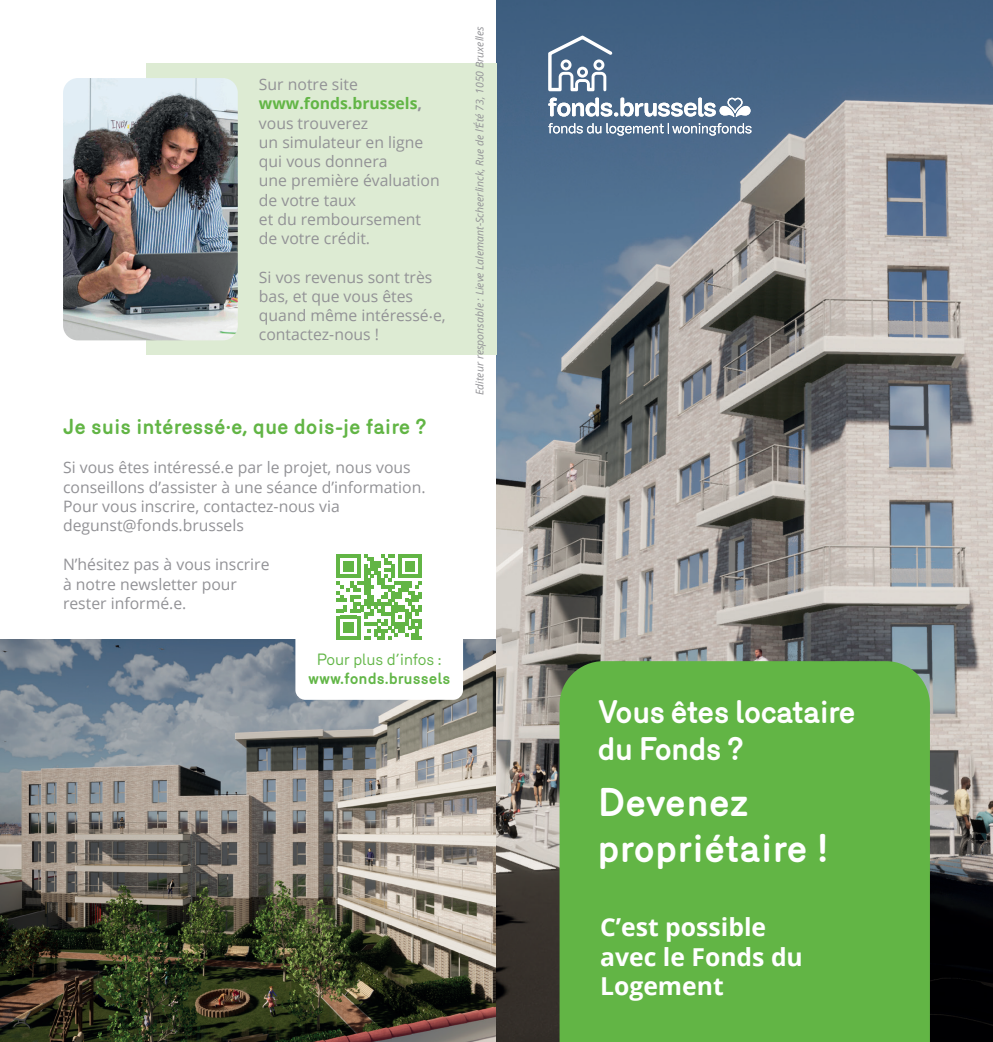
<style>
.page{position:relative;width:993px;height:1042px;background:#fff}
.page>*{position:absolute;margin:0;border:0;box-sizing:border-box;transform-origin:0 0}
.t1{font:700 38.68px/46.4px "Merkury";color:#fff}
.t2{font:700 31.5px/36.8px "Merkury";letter-spacing:-.03em;color:#fff}
.t3{font:700 24.68px/29.6px "Open Sans";color:#fff}
.t4{font:700 21px "Merkury";color:#62b545}
.t5{font:15.75px/19.2px "Open Sans";color:#929296}
.t6{font:700 15.75px "Merkury";color:#62b647}
.t7{font:15.75px "Merkury";letter-spacing:-.005em;color:#62b647}
.t8{font:italic 10.5px "Open Sans";color:#929296}
.s1{font-weight:700;color:#62b545}
.s2{font-weight:700}
</style>
<div class="page">
<img style="left:0;top:639px;width:496px;height:403px">
<div style="left:295px;top:536px;width:168px;height:164px;background:#fff;border-radius:10px"></div>
<img style="left:496px;top:0;width:496px;height:1042px">
<svg style="left:548px;top:36px;width:64px;height:55px"></svg>
<svg style="left:548px;top:98px;width:202px;height:19px"></svg>
<svg style="left:548px;top:123px;width:203px;height:13px"></svg>
<div style="left:559px;top:661px;width:370px;height:381px;background:#62b545"></div>
<svg style="left:336px;top:554px;width:86px;height:85px"></svg>
<div style="left:146px;top:63px;width:350px;height:291px;background:#ddebd3"></div>
<img style="left:63px;top:78px;width:175px;height:262px">
<p class="t5" style="left:259px;top:74px;width:182px">Sur notre site <span class="s1">www.fonds.brussels</span><span class="s2">, </span>vous trouverez<br>un simulateur en ligne qui vous donnera<br>une première évaluation de votre taux<br>et du remboursement de votre crédit.</p>
<p class="t5" style="left:259px;top:267px;width:188px">Si vos revenus sont très bas, et que vous êtes quand même intéressé.e, contactez-nous !</p>
<h3 class="t4" style="left:63px;top:411px;width:365px">Je suis intéressé.e, que dois-je faire ?</h3>
<p class="t5" style="left:63px;top:458px;width:364px">Si vous êtes intéressé.e par le projet, nous vous conseillons d’assister à une séance d’information.<br>Pour vous inscrire, contactez-nous via degunst@fonds.brussels</p>
<p class="t5" style="left:63px;top:554px;width:208px">N’hésitez pas à vous inscrire à notre newsletter pour rester informé.e.</p>
<p class="t7" style="left:317px;top:648px;width:126px">Pour plus d’infos :</p>
<p class="t6" style="left:308px;top:667px;width:144px">www.fonds.brussels</p>
<p class="t8" style="left:472px;top:395px;width:370px;rotate:-90deg">Editeur responsable : Lieve Lalemant-Scheerlinck, Rue de l’Été 73, 1050 Bruxelles</p>
<h2 class="t2" style="left:597px;top:690px;width:260px">Vous êtes locataire du Fonds ?</h2>
<h1 class="t1" style="left:597px;top:775px;width:232px">Devenez propriétaire !</h1>
<h3 class="t3" style="left:600px;top:911px;width:204px">C’est possible avec le Fonds du<br>Logement</h3>
</div>
